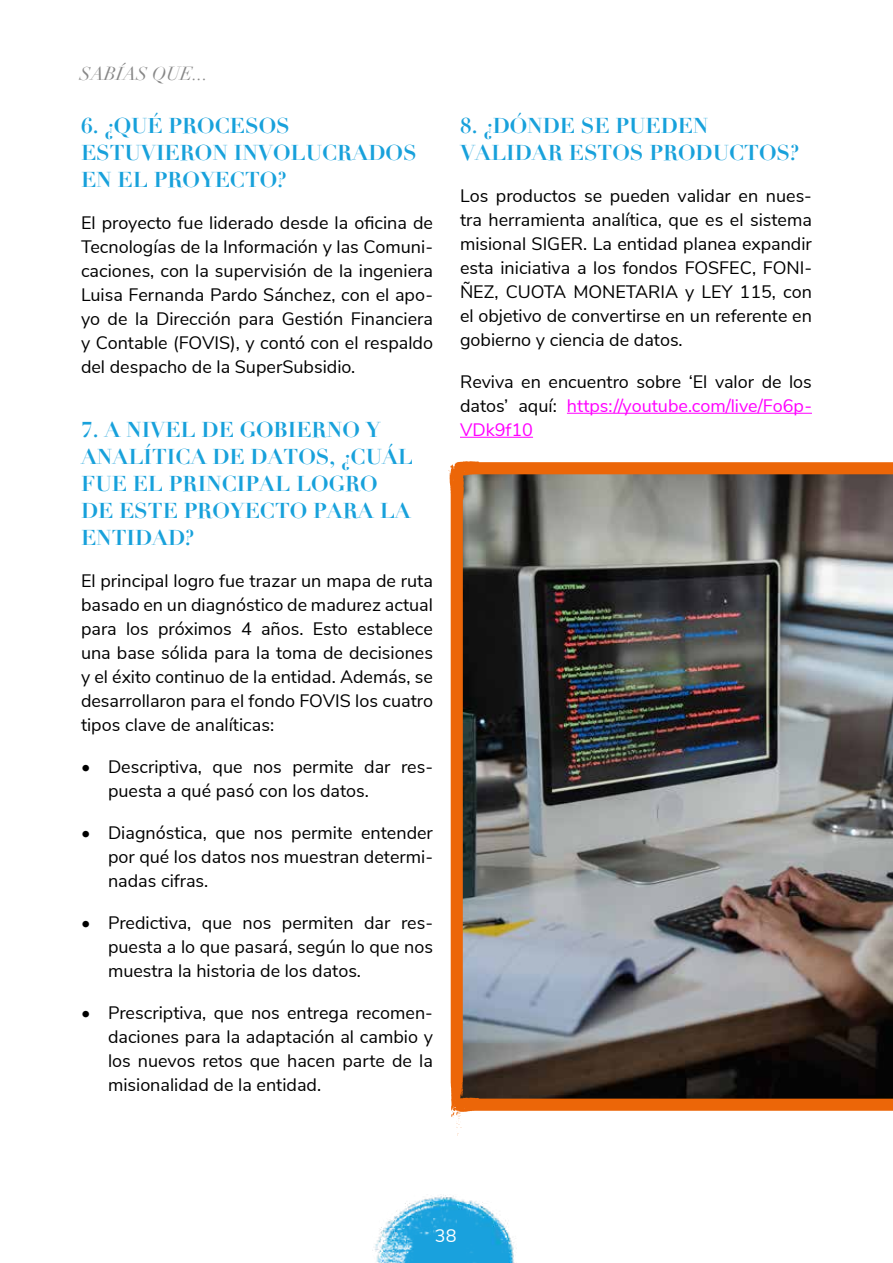
<style>
.page{position:relative;width:893px;height:1263px;background:#fff}
.page>*{position:absolute;margin:0;border:0;box-sizing:border-box;transform-origin:0 0}
.t1{font:700 21px/27px "Didot";color:#18a1db}
.t2{font:italic 18.45px "Didot";color:#878787}
.t3{font:18px/24px "Nunito Sans";color:#000;text-align:justify}
.t4{font:18px "Nunito Sans";color:#fff}
.s1{color:#f0f}
</style>
<div class="page">
<img style="left:372px;top:1195px;width:143px;height:68px">
<hr style="left:567px;top:413px;width:245px;height:1px;background:#f0f">
<hr style="left:460px;top:437px;width:73px;height:1px;background:#f0f">
<img style="left:449px;top:461px;width:444px;height:674px">
<p class="t2" style="left:80px;top:62px;width:130px">SABÍAS QUE...</p>
<p class="t1" style="left:81px;top:112px;width:337px">6. ¿QUÉ PROCESOS<br>ESTUVIERON INVOLUCRADOS<br>EN EL PROYECTO?</p>
<p class="t3" style="left:81px;top:209px;width:354px">El proyecto fue liderado desde la oficina de Tecnologías de la Información y las Comuni&shy;caciones, con la supervisión de la ingeniera Luisa Fernanda Pardo Sánchez, con el apo&shy;yo de la Dirección para Gestión Financiera y Contable (FOVIS), y contó con el respaldo del despacho de la SuperSubsidio.</p>
<p class="t1" style="left:81px;top:417px;width:334px">7. A NIVEL DE GOBIERNO Y<br>ANALÍTICA DE DATOS, ¿CUÁL<br>FUE EL PRINCIPAL LOGRO<br>DE ESTE PROYECTO PARA LA<br>ENTIDAD?</p>
<p class="t3" style="left:81px;top:568px;width:354px">El principal logro fue trazar un mapa de ruta basado en un diagnóstico de madurez actual para los próximos 4 años. Esto establece una base sólida para la toma de decisiones y el éxito continuo de la entidad. Además, se desarrollaron para el fondo FOVIS los cuatro tipos clave de analíticas:</p>
<p class="t3" style="left:108px;top:754px;width:326px;text-indent:-27px">• Descriptiva, que nos permite dar res&shy;puesta a qué pasó con los datos.</p>
<p class="t3" style="left:108px;top:820px;width:326px;text-indent:-27px">• Diagnóstica, que nos permite entender por qué los datos nos muestran determi&shy;nadas cifras.</p>
<p class="t3" style="left:108px;top:910px;width:326px;text-indent:-27px">• Predictiva, que nos permiten dar res&shy;puesta a lo que pasará, según lo que nos muestra la historia de los datos.</p>
<p class="t3" style="left:108px;top:1000px;width:326px;text-indent:-27px">• Prescriptiva, que nos entrega recomen&shy;daciones para la adaptación al cambio y los nuevos retos que hacen parte de la misionalidad de la entidad.</p>
<p class="t1" style="left:460px;top:112px;width:341px">8. ¿DÓNDE SE PUEDEN<br>VALIDAR ESTOS PRODUCTOS?</p>
<p class="t3" style="left:460px;top:182px;width:353px">Los productos se pueden validar en nues&shy;tra herramienta analítica, que es el sistema misional SIGER. La entidad planea expandir esta iniciativa a los fondos FOSFEC, FONI-ÑEZ, CUOTA MONETARIA y LEY 115, con el objetivo de convertirse en un referente en gobierno y ciencia de datos.</p>
<p class="t3" style="left:460px;top:368px;width:353px">Reviva en encuentro sobre ‘El valor de los datos’ aquí: <span class="s1">https://youtube.com/live/Fo6p-VDk9f10</span></p>
<p class="t4" style="left:435px;top:1222px;width:23px">38</p>
</div>
